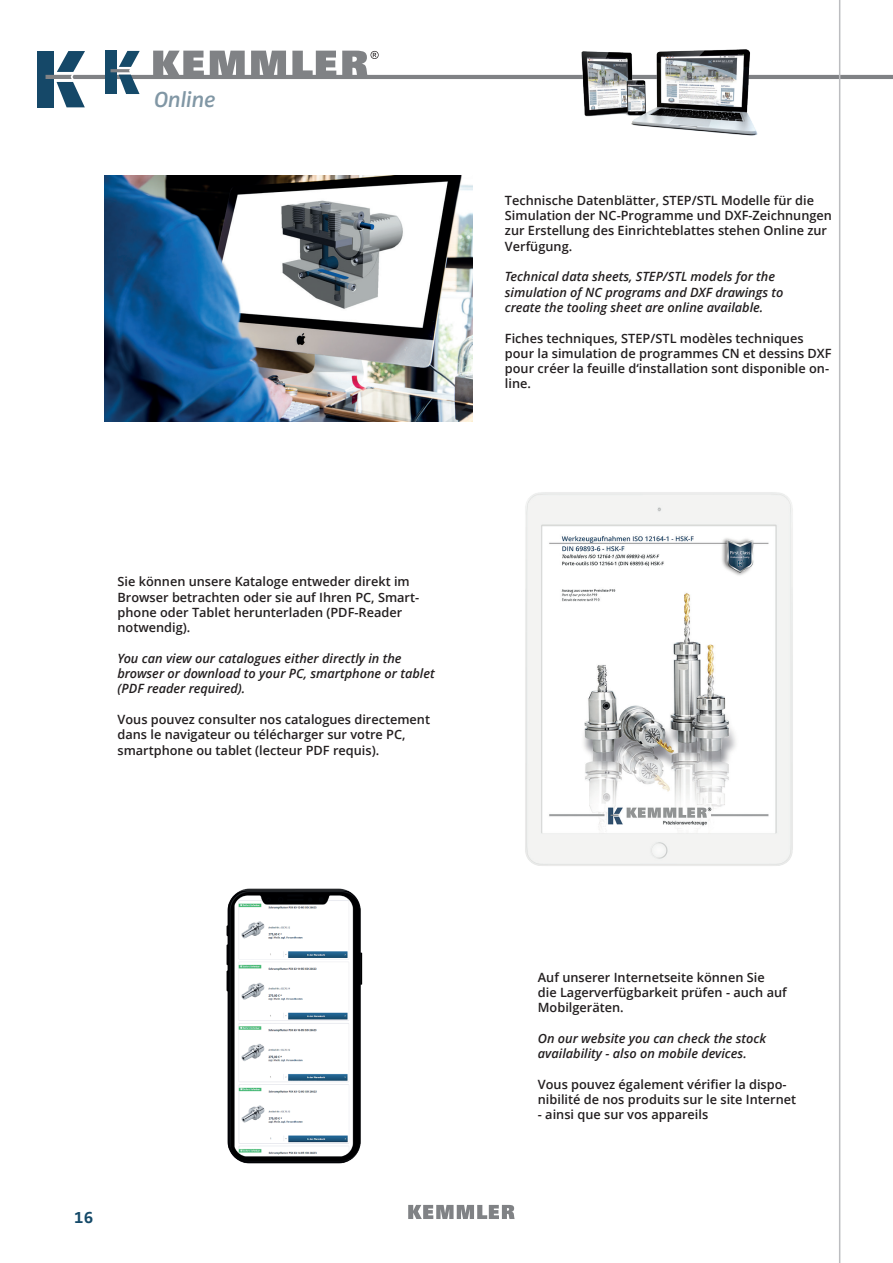
<style>
.page{position:relative;width:893px;height:1263px;background:#fff}
.page>*{position:absolute;margin:0;border:0;box-sizing:border-box;transform-origin:0 0}
.t1{font:italic 600 22.5px "Zwo OT";letter-spacing:-.01em;color:#8197a5}
.t2{font:700 16.5px "Zwo OT";color:#154a69}
.t3{font:600 12.75px/15.3px "Open Sans";color:#231f20}
.t4{font:italic 600 12.75px/15.3px "Open Sans";color:#231f20}
</style>
<div class="page">
<div style="left:38px;top:51px;width:16px;height:56px;background:#154868"></div>
<img style="left:584px;top:49px;width:174px;height:87px">
<hr style="left:839px;top:0;width:1px;height:1263px;background:#bcbdc0">
<svg style="left:46px;top:51px;width:847px;height:56px"></svg>
<img style="left:104px;top:176px;width:368px;height:245px">
<img style="left:525px;top:455px;width:316px;height:449px">
<img style="left:226px;top:779px;width:314px;height:440px">
<h1 class="t1" style="left:154px;top:86px;width:63px">Online</h1>
<p class="t3" style="left:505px;top:192px;width:329px">Technische Datenblätter, STEP/STL Modelle für die Simulation der NC-Programme und DXF-Zeichnungen zur Erstellung des Einrichteblattes stehen Online zur Verfügung.</p>
<p class="t4" style="left:505px;top:269px;width:280px">Technical data sheets, STEP/STL models for the simulation of NC programs and DXF drawings to create the tooling sheet are online available.</p>
<p class="t3" style="left:505px;top:330px;width:328px">Fiches techniques, STEP/STL modèles techniques pour la simulation de programmes CN et dessins DXF pour créer la feuille d‘installation sont disponible on&shy;line.</p>
<p class="t3" style="left:118px;top:574px;width:303px">Sie können unsere Kataloge entweder direkt im Browser betrachten oder sie auf Ihren PC, Smart&shy;phone oder Tablet herunterladen (PDF-Reader notwendig).</p>
<p class="t4" style="left:118px;top:650px;width:319px">You can view our catalogues either directly in the browser or download to your PC, smartphone or tablet (PDF reader required).</p>
<p class="t3" style="left:118px;top:711px;width:314px">Vous pouvez consulter nos catalogues directement dans le navigateur ou télécharger sur votre PC, smartphone ou tablet (lecteur PDF requis).</p>
<p class="t2" style="left:74px;top:1207px;width:21px">16</p>
<p class="t3" style="left:538px;top:969px;width:250px">Auf unserer Internetseite können Sie die Lagerverfügbarkeit prüfen - auch auf<br>Mobilgeräten.</p>
<p class="t4" style="left:538px;top:1030px;width:230px">On our website you can check the stock availability - also on mobile devices.</p>
<p class="t3" style="left:538px;top:1076px;width:260px">Vous pouvez également vérifier la dispo&shy;nibilité de nos produits sur le site Internet</p>
<p class="t3" style="left:538px;top:1107px;width:172px">- ainsi que sur vos appareils</p>
</div>
